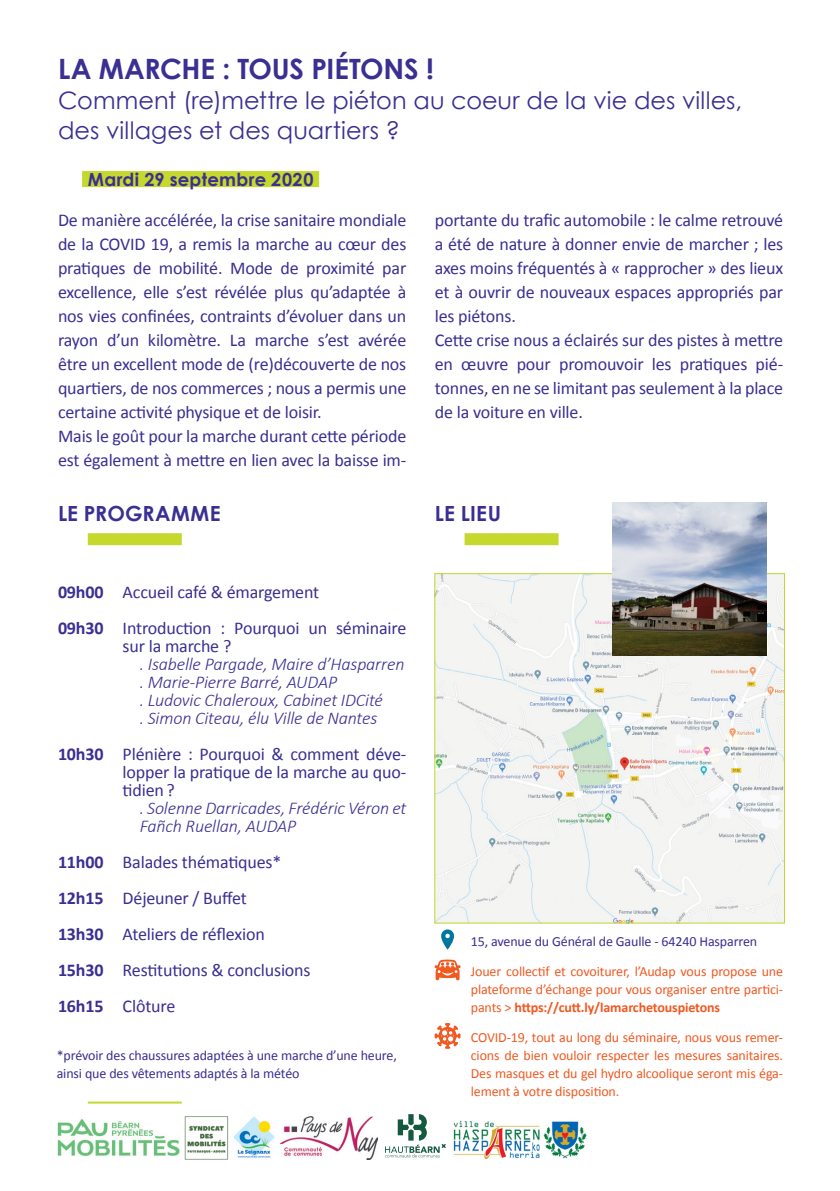
<style>
.page{position:relative;width:840px;height:1191px;background:#fff}
.page>*{position:absolute;margin:0;border:0;box-sizing:border-box;transform-origin:0 0}
.Titre_4{font:700 28px "Century Gothic";letter-spacing:-.005em;color:#3a2f92}
.Sous-titre{font:24px/30px "Century Gothic";letter-spacing:.005em;color:#3a2f92}
.Titre_3{font:700 20.8px "Century Gothic";letter-spacing:.005em;color:#3a2f92}
.Texte_standard_calib{font:18px/24px "Calibri";letter-spacing:-.01em;color:#3a2f92;text-align:justify}
.Texte_standard_calib-2{font:italic 300 18px/18px "Calibri";letter-spacing:-.01em;color:#3a2f92}
.Texte_standard_calib-3{font:700 18px "Calibri";letter-spacing:-.01em;color:#3a2f92}
.Texte_surligné{font:700 18px "Century Gothic";letter-spacing:.02em;color:#3a2f92}
.Texte_covoit{font:14px/18px "Calibri";letter-spacing:-.01em;color:#f15921;text-align:justify}
.t1{font:14px/18px "Calibri";letter-spacing:-.01em;color:#3a2f92}
.s1{font-weight:700}
</style>
<div class="page">
<img style="left:436px;top:575px;width:346px;height:346px">
<div style="left:434px;top:573px;width:350px;height:350px;border:1px solid #fff"></div>
<img style="left:612px;top:502px;width:153px;height:154px">
<img style="left:57px;top:1119px;width:123px;height:37px">
<img style="left:185px;top:1116px;width:44px;height:43px">
<img style="left:233px;top:1116px;width:42px;height:42px">
<img style="left:281px;top:1116px;width:96px;height:43px">
<svg style="left:385px;top:1114px;width:60px;height:43px"></svg>
<img style="left:453px;top:1120px;width:133px;height:38px">
<svg style="left:434px;top:1023px;width:26px;height:25px"></svg>
<div style="left:82px;top:171px;width:237px;height:16px;background:#c4d82d"></div>
<svg style="left:441px;top:929px;width:13px;height:21px"></svg>
<svg style="left:434px;top:959px;width:26px;height:21px"></svg>
<div style="left:88px;top:533px;width:94px;height:12px;background:#c4d82d"></div>
<div style="left:464px;top:533px;width:94px;height:12px;background:#c4d82d"></div>
<hr style="left:88px;top:1101px;width:94px;height:2px;background:#c4d82d">
<p class="Titre_4" style="left:58px;top:48px;width:377px">LA MARCHE : TOUS PIÉTONS !</p>
<p class="Sous-titre" style="left:58px;top:85px;width:685px">Comment (re)mettre le piéton au coeur de la vie des villes, des villages et des quartiers ?</p>
<p class="Texte_surligné" style="left:88px;top:165px;width:227px">Mardi 29 septembre 2020</p>
<p class="Texte_standard_calib" style="left:58px;top:208px;width:349px">De manière accélérée, la crise sanitaire mondiale de la COVID 19, a remis la marche au cœur des pratiques de mobilité. Mode de proximité par excellence, elle s’est révélée plus qu’adaptée à nos vies confinées, contraints d’évoluer dans un rayon d’un kilomètre. La marche s’est avérée être un excellent mode de (re)découverte de nos quartiers, de nos commerces ; nous a permis une certaine activité physique et de loisir.</p>
<p class="Texte_standard_calib" style="left:58px;top:424px;width:350px">Mais le goût pour la marche durant cette période est également à mettre en lien avec la baisse im-</p>
<p class="Texte_standard_calib" style="left:434px;top:208px;width:350px">portante du trafic automobile : le calme retrouvé a été de nature à donner envie de marcher ; les axes moins fréquentés à « rapprocher » des lieux et à ouvrir de nouveaux espaces appropriés par les piétons.</p>
<p class="Texte_standard_calib" style="left:434px;top:328px;width:350px">Cette crise nous a éclairés sur des pistes à mettre en œuvre pour promouvoir les pratiques pié&shy;tonnes, en ne se limitant pas seulement à la place de la voiture en ville.</p>
<p class="Titre_3" style="left:58px;top:497px;width:164px">LE PROGRAMME</p>
<p class="Titre_3" style="left:434px;top:497px;width:68px">LE LIEU</p>
<p class="Texte_standard_calib-3" style="left:58px;top:580px;width:47px">09h00</p>
<p class="Texte_standard_calib-3" style="left:58px;top:616px;width:47px">09h30</p>
<p class="Texte_standard_calib-3" style="left:58px;top:742px;width:47px">10h30</p>
<p class="Texte_standard_calib-3" style="left:58px;top:850px;width:47px">11h00</p>
<p class="Texte_standard_calib-3" style="left:58px;top:886px;width:47px">12h15</p>
<p class="Texte_standard_calib-3" style="left:58px;top:922px;width:47px">13h30</p>
<p class="Texte_standard_calib-3" style="left:58px;top:958px;width:47px">15h30</p>
<p class="Texte_standard_calib-3" style="left:58px;top:994px;width:47px">16h15</p>
<p class="Texte_standard_calib" style="left:123px;top:580px;width:198px">Accueil café &amp; émargement</p>
<p class="Texte_standard_calib" style="left:123px;top:619px;width:285px;line-height:18px">Introduction : Pourquoi un séminaire sur la marche ?</p>
<p class="Texte_standard_calib-2" style="left:140px;top:655px;width:266px">. Isabelle Pargade, Maire d’Hasparren</p>
<p class="Texte_standard_calib-2" style="left:140px;top:673px;width:199px">. Marie-Pierre Barré, AUDAP</p>
<p class="Texte_standard_calib-2" style="left:140px;top:691px;width:245px">. Ludovic Chaleroux, Cabinet IDCité</p>
<p class="Texte_standard_calib-2" style="left:140px;top:709px;width:239px">. Simon Citeau, élu Ville de Nantes</p>
<p class="Texte_standard_calib" style="left:123px;top:745px;width:285px;line-height:18px">Plénière : Pourquoi &amp; comment déve&shy;lopper la pratique de la marche au quo&shy;tidien ?</p>
<p class="Texte_standard_calib-2" style="left:140px;top:799px;width:268px">. Solenne Darricades, Frédéric Véron et<br>Fañch Ruellan, AUDAP</p>
<p class="Texte_standard_calib" style="left:123px;top:850px;width:160px">Balades thématiques*</p>
<p class="Texte_standard_calib" style="left:123px;top:886px;width:126px">Déjeuner / Buffet</p>
<p class="Texte_standard_calib" style="left:123px;top:922px;width:143px">Ateliers de réflexion</p>
<p class="Texte_standard_calib" style="left:123px;top:958px;width:189px">Restitutions &amp; conclusions</p>
<p class="Texte_standard_calib" style="left:123px;top:994px;width:54px">Clôture</p>
<p class="t1" style="left:57px;top:1046px;width:341px">*prévoir des chaussures adaptées à une marche d’une heure, ainsi que des vêtements adaptés à la météo</p>
<p class="t1" style="left:470px;top:932px;width:288px">15, avenue du Général de Gaulle - 64240 Hasparren</p>
<p class="Texte_covoit" style="left:470px;top:962px;width:314px">Jouer collectif et covoiturer, l’Audap vous propose une plateforme d’échange pour vous organiser entre partici&shy;pants &gt; <span class="s1">https://cutt.ly/lamarchetouspietons</span></p>
<p class="Texte_covoit" style="left:470px;top:1028px;width:314px">COVID-19, tout au long du séminaire, nous vous remer&shy;cions de bien vouloir respecter les mesures sanitaires.<br>Des masques et du gel hydro alcoolique seront mis éga&shy;lement à votre disposition.</p>
</div>
